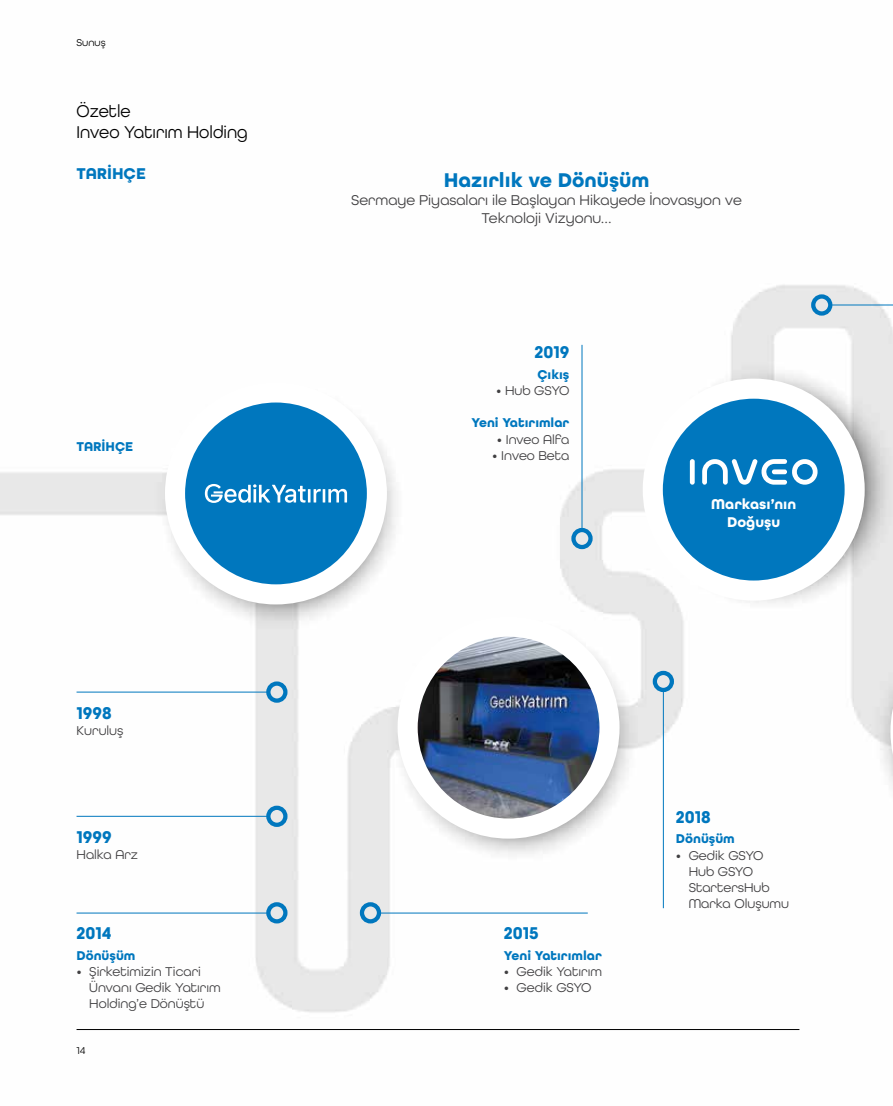
<style>
.page{position:relative;width:893px;height:1106px;background:#fff}
.page>*{position:absolute;margin:0;border:0;box-sizing:border-box;transform-origin:0 0}
.t1{font:700 21px "All Round Gothic";color:#0077be}
.t2{font:18px/21.6px "All Round Gothic";color:#000;scale:.96 1}
.t3{font:700 18px "All Round Gothic";color:#0077be}
.t4{font:700 16.5px "All Round Gothic";color:#0077be}
.t5{font:15px/18px "All Round Gothic";color:#414042;text-align:center}
.t6{font:700 15px/18px "All Round Gothic";color:#fff;text-align:center}
.t7{font:13.5px/16.2px "All Round Gothic";color:#414042}
.t8{font:700 13.5px "All Round Gothic";color:#0077be}
.t9{font:10.5px "All Round Gothic";color:#000}
</style>
<div class="page">
<img style="left:0;top:285px;width:893px;height:745px">
<hr style="left:77px;top:692px;width:192px;height:1px;background:#0077be">
<hr style="left:831px;top:305px;width:62px;height:1px;background:#0077be">
<hr style="left:77px;top:816px;width:192px;height:1px;background:#0077be">
<hr style="left:77px;top:912px;width:192px;height:1px;background:#0077be">
<hr style="left:378px;top:912px;width:210px;height:1px;background:#0077be">
<hr style="left:582px;top:345px;width:1px;height:184px;background:#0077be">
<hr style="left:663px;top:689px;width:1px;height:219px;background:#0077be">
<div style="left:175px;top:392px;width:202px;height:202px;background:#0077be;border-radius:50%"></div>
<div style="left:165px;top:382px;width:222px;height:222px;border:20px solid #fff;border-radius:50%"></div>
<div style="left:266px;top:805px;width:21px;height:22px;border:4px solid #0077be;border-radius:50%"></div>
<div style="left:266px;top:902px;width:21px;height:21px;border:4px solid #0077be;border-radius:50%"></div>
<div style="left:266px;top:681px;width:21px;height:21px;border:4px solid #0077be;border-radius:50%"></div>
<div style="left:360px;top:902px;width:21px;height:21px;border:4px solid #0077be;border-radius:50%"></div>
<div style="left:653px;top:671px;width:21px;height:21px;border:4px solid #0077be;border-radius:50%"></div>
<div style="left:571px;top:528px;width:22px;height:21px;border:4px solid #0077be;border-radius:50%"></div>
<div style="left:811px;top:294px;width:21px;height:21px;border:4px solid #0077be;border-radius:50%"></div>
<svg style="left:205px;top:484px;width:142px;height:19px"></svg>
<img style="left:408px;top:626px;width:201px;height:202px;border-radius:101px">
<div style="left:398px;top:616px;width:222px;height:222px;border:20px solid #fff;border-radius:50%"></div>
<div style="left:653px;top:388px;width:202px;height:202px;background:#0077be;border-radius:50%"></div>
<div style="left:643px;top:378px;width:222px;height:222px;border:20px solid #fff;border-radius:50%"></div>
<svg style="left:690px;top:459px;width:5px;height:25px"></svg>
<svg style="left:702px;top:459px;width:116px;height:25px"></svg>
<svg style="left:890px;top:620px;width:3px;height:222px"></svg>
<hr style="left:77px;top:1029px;width:722px;height:1px;background:#000">
<p class="t9" style="left:77px;top:37px;width:31px">Sunuş</p>
<h2 class="t2" style="left:77px;top:100px;width:180px">Özetle<br>Inveo Yatırım Holding</h2>
<p class="t4" style="left:77px;top:163px;width:71px">TARIHÇE</p>
<p class="t8" style="left:77px;top:438px;width:58px">TARIHÇE</p>
<h2 class="t3" style="left:77px;top:702px;width:37px">1998</h2>
<p class="t7" style="left:77px;top:722px;width:49px">Kuruluş</p>
<h2 class="t3" style="left:77px;top:826px;width:37px">1999</h2>
<p class="t7" style="left:77px;top:846px;width:63px">Halka Arz</p>
<h2 class="t3" style="left:77px;top:922px;width:36px">2014</h2>
<p class="t8" style="left:77px;top:947px;width:60px">Dönüşüm</p>
<p class="t7" style="left:89px;top:963px;width:133px;text-indent:-13px">• Şirketimizin Ticari<br>Ünvanı Gedik Yatırım<br>Holding’e Dönüştü</p>
<p class="t9" style="left:77px;top:1044px;width:10px">14</p>
<h1 class="t1" style="left:444px;top:168px;width:207px">Hazırlık ve Dönüşüm</h1>
<p class="t5" style="left:351px;top:191px;width:392px">Sermaye Piyasaları ile Başlayan Hikayede İnovasyon ve<br>Teknoloji Vizyonu...</p>
<h2 class="t3" style="left:535px;top:342px;width:36px">2019</h2>
<p class="t8" style="left:537px;top:366px;width:33px">Çıkış</p>
<p class="t7" style="left:496px;top:382px;width:75px">• Hub GSYO</p>
<p class="t8" style="left:471px;top:415px;width:99px">Yeni Yatırımlar</p>
<p class="t7" style="left:497px;top:431px;width:74px">• Inveo Alfa</p>
<p class="t7" style="left:492px;top:447px;width:79px">• Inveo Beta</p>
<p class="t6" style="left:711px;top:495px;width:86px">Markası’nın<br>Doğuşu</p>
<h2 class="t3" style="left:504px;top:922px;width:36px">2015</h2>
<p class="t8" style="left:504px;top:947px;width:99px">Yeni Yatırımlar</p>
<p class="t7" style="left:504px;top:962px;width:100px">• Gedik Yatırım</p>
<p class="t7" style="left:504px;top:979px;width:89px">• Gedik GSYO</p>
<h2 class="t3" style="left:676px;top:806px;width:36px">2018</h2>
<p class="t8" style="left:676px;top:830px;width:60px">Dönüşüm</p>
<p class="t7" style="left:689px;top:846px;width:102px;text-indent:-13px">• Gedik GSYO<br>Hub GSYO<br>StartersHub<br>Marka Oluşumu</p>
</div>
